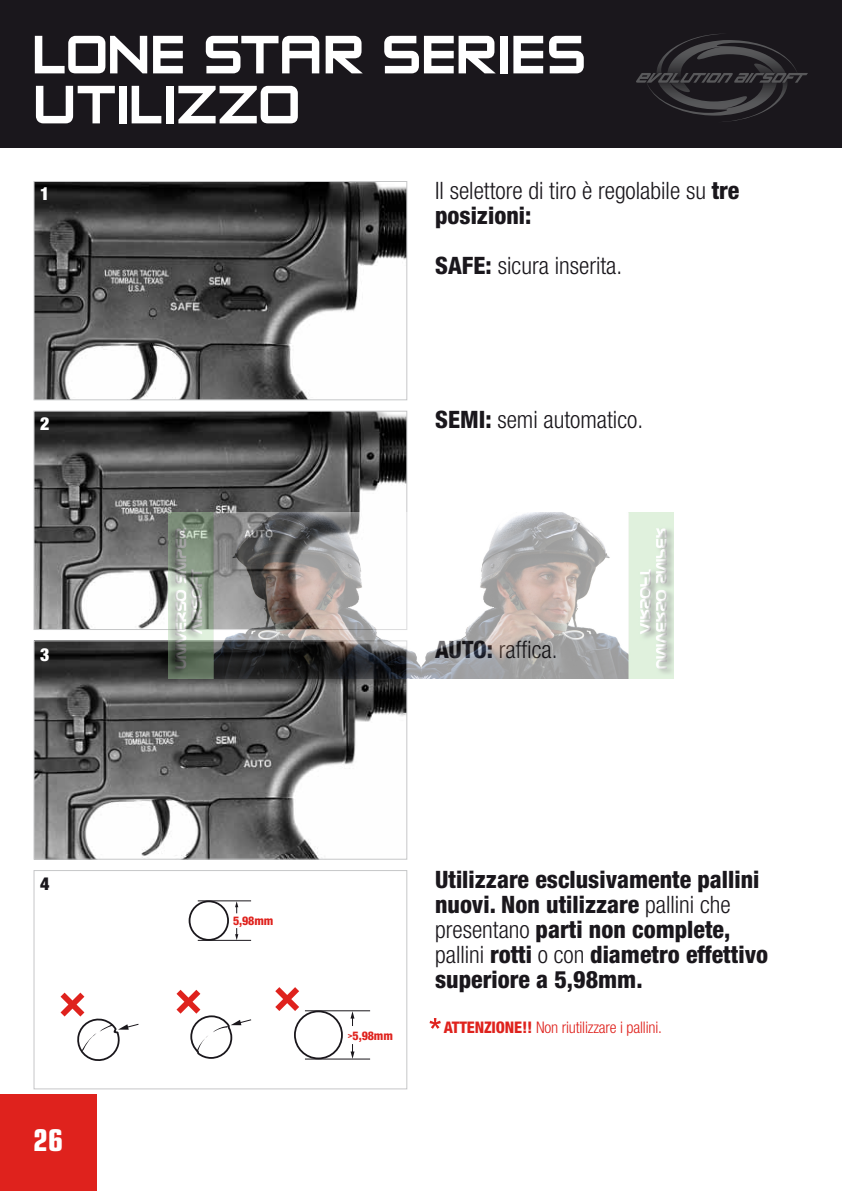
<style>
.page{position:relative;width:842px;height:1191px;background:#fff}
.page>*{position:absolute;margin:0;border:0;box-sizing:border-box;transform-origin:0 0}
.t1{font:64px/50px "Zero Twos";letter-spacing:-.02em;color:#fff}
.t2{font:700 condensed 30px "Eurostile LT Std";color:#fff}
.t3{font:800 condensed 24px/25px "Helvetica Neue LT Std";color:#1a171c}
.t4{font:300 condensed 24px/25px "Helvetica Neue LT Std";color:#1a171c}
.t5{font:900 condensed 18px "Helvetica Neue LT Std";color:#fff}
.t6{font:900 condensed 18px "Helvetica Neue LT Std";color:#1a171c}
.t7{font:300 condensed 16px "Helvetica Neue LT Std";letter-spacing:-.01em;color:#df221d}
.t8{font:800 condensed 12px "Helvetica Neue LT Std";letter-spacing:-.01em;color:#df221d}
.s1{font-weight:800}
.s2{font-weight:300}
</style>
<div class="page">
<div style="left:0;top:1094px;width:96px;height:97px;background:#df221d"></div>
<img style="left:36px;top:183px;width:369px;height:215px">
<div style="left:34px;top:181px;width:373px;height:219px;border:1px solid #c6c7c8"></div>
<img style="left:36px;top:413px;width:369px;height:215px">
<div style="left:34px;top:411px;width:373px;height:219px;border:1px solid #c6c7c8"></div>
<img style="left:36px;top:642px;width:369px;height:215px">
<div style="left:34px;top:640px;width:373px;height:219px;border:1px solid #c6c7c8"></div>
<div style="left:0;top:0;width:842px;height:147px;background:#1a171c"></div>
<svg style="left:636px;top:33px;width:172px;height:89px"></svg>
<div style="left:294px;top:1010px;width:49px;height:49px;border:2px solid #1a171c;border-radius:50%"></div>
<hr style="left:305px;top:1010px;width:65px;height:1px;background:#1a171c">
<hr style="left:305px;top:1058px;width:65px;height:1px;background:#1a171c">
<svg style="left:350px;top:1011px;width:4px;height:15px"></svg>
<svg style="left:351px;top:1044px;width:3px;height:14px"></svg>
<svg style="left:61px;top:992px;width:78px;height:69px"></svg>
<svg style="left:176px;top:989px;width:76px;height:70px"></svg>
<svg style="left:275px;top:987px;width:24px;height:24px"></svg>
<div style="left:189px;top:900px;width:40px;height:40px;border:2px solid #1a171c;border-radius:50%"></div>
<hr style="left:198px;top:900px;width:53px;height:1px;background:#1a171c">
<hr style="left:198px;top:940px;width:53px;height:1px;background:#1a171c">
<svg style="left:235px;top:901px;width:3px;height:12px"></svg>
<svg style="left:235px;top:928px;width:3px;height:12px"></svg>
<div style="left:34px;top:870px;width:373px;height:219px;border:1px solid #c6c7c8"></div>
<svg style="left:429px;top:1018px;width:12px;height:10px"></svg>
<img style="left:168px;top:512px;width:505px;height:167px">
<h1 class="t1" style="left:32px;top:30px;width:556px">LONE STAR SERIES<br>UTILIZZO</h1>
<p class="t5" style="left:40px;top:183px;width:11px">1</p>
<p class="t5" style="left:40px;top:413px;width:11px">2</p>
<p class="t5" style="left:40px;top:643px;width:11px">3</p>
<p class="t6" style="left:40px;top:872px;width:11px">4</p>
<p class="t2" style="left:33px;top:1122px;width:31px">26</p>
<p class="t4" style="left:435px;top:177px;width:306px">Il selettore di tiro è regolabile su <span class="s1">tre posizioni:</span></p>
<p class="t4" style="left:435px;top:252px;width:189px"><span class="s1">SAFE:</span> sicura inserita.</p>
<p class="t4" style="left:435px;top:407px;width:209px"><span class="s1">SEMI:</span> semi automatico.</p>
<p class="t4" style="left:435px;top:637px;width:124px"><span class="s1">AUTO:</span> raffica.</p>
<p class="t8" style="left:233px;top:913px;width:42px">5,98mm</p>
<p class="t8" style="left:348px;top:1027px;width:47px"><sup>&gt;</sup>5,98mm</p>
<p class="t3" style="left:435px;top:866px;width:334px">Utilizzare esclusivamente pallini nuovi. Non utilizzare <span class="s2">pallini che presentano</span> parti non complete, <span class="s2">pallini</span> rotti <span class="s2">o con</span> diametro effettivo superiore a 5,98mm.</p>
<p class="t7" style="left:444px;top:1018px;width:220px"><span class="s1">ATTENZIONE!!</span> Non riutilizzare i pallini.</p>
</div>
